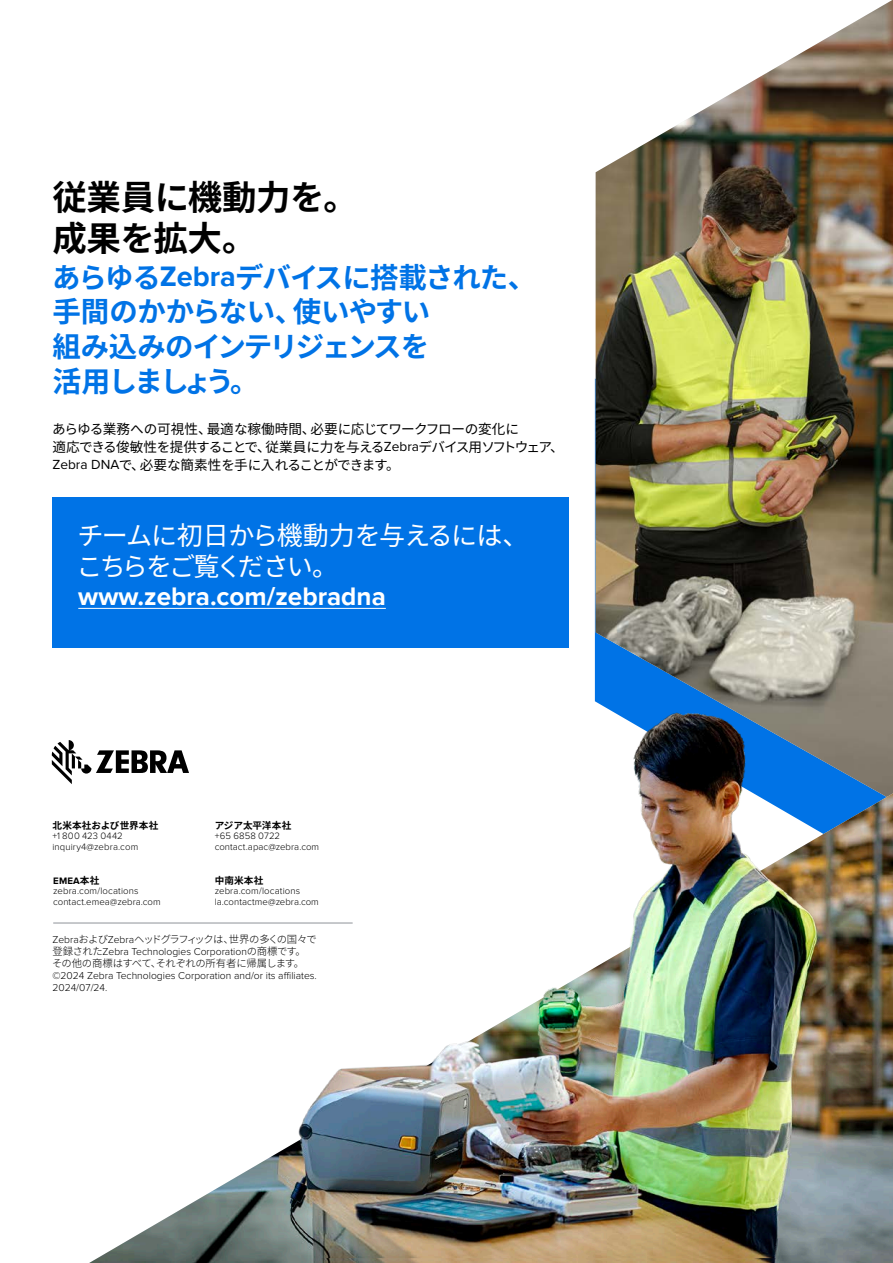
<style>
.page{position:relative;width:893px;height:1263px;background:#fff}
.page>*{position:absolute;margin:0;border:0;box-sizing:border-box;transform-origin:0 0}
.t1{font:700 34.5px/41.4px "Noto Sans CJ Kjp";letter-spacing:-.01em;color:#000}
.t2{font:700 28.95px "Noto Sans CJ Kjp";letter-spacing:-.11em;color:#0073e6}
.t3{font:700 28.5px/34.7px "Noto Sans CJ Kjp";letter-spacing:-.04em;color:#0073e6}
.t4{font:26.1px/29.8px "Noto Sans CJ Kjp";letter-spacing:-.065em;color:#fff}
.Body{font:13.65px/18px "Noto Sans CJ Kjp";letter-spacing:-.035em;color:#000}
.Legal-NALA{font:300 10.35px/11.9px "Proxima Nova";color:#000}
.Legal-NALA-2{font:300 9.6px "Proxima Nova";letter-spacing:.005em;color:#000}
.Legal-NALA-3{font:700 9.6px "Noto Sans CJ Kjp";letter-spacing:.01em;color:#000}
.Legal-NALA-4{font:700 9.6px "Proxima Nova";color:#000}
.s1{font-family:"Proxima Nova";font-size:28.95px}
.s2{font-family:"Proxima Nova"}
.s3{font-family:"Proxima Nova";font-weight:700}
.s4{font-family:"Noto Sans CJ Kjp"}
</style>
<div class="page">
<img style="left:596px;top:0;width:297px;height:662px">
<div style="left:52px;top:498px;width:517px;height:150px;background:#0073e6"></div>
<hr style="left:78px;top:608px;width:308px;height:1px;background:#fff">
<hr style="left:53px;top:923px;width:300px;height:1px;background:#8e9299">
<svg style="left:52px;top:740px;width:40px;height:44px"></svg>
<img style="left:94px;top:662px;width:799px;height:596px">
<p class="t1" style="left:52px;top:177px;width:307px">従業員に機動力を。成果を拡大。</p>
<p class="t3" style="left:52px;top:260px;width:486px">あらゆる<span class="s1">Zebra</span>デバイスに搭載された、手間のかからない、使いやすい<br>組み込みのインテリジェンスを</p>
<p class="t2" style="left:52px;top:365px;width:208px">活用しましょう。</p>
<p class="Body" style="left:52px;top:420px;width:513px">あらゆる業務への可視性、最適な稼働時間、必要に応じてワークフローの変化に<br>適応できる俊敏性を提供することで、従業員に力を与える<span class="s2">Zebra</span>デバイス用ソフトウェア、<br><span class="s2">Zebra DNA</span>で、必要な簡素性を手に入れることができます。</p>
<p class="t4" style="left:76px;top:521px;width:454px">チームに初日から機動力を与えるには、こちらをご覧ください。<span class="s3">www.zebra.com/zebradna</span></p>
<p class="Legal-NALA-3" style="left:52px;top:820px;width:108px">北米本社および世界本社</p>
<p class="Legal-NALA-2" style="left:52px;top:831px;width:72px">+1 800 423 0442</p>
<p class="Legal-NALA-2" style="left:52px;top:841px;width:87px">inquiry4@zebra.com</p>
<p class="Legal-NALA-3" style="left:215px;top:820px;width:78px">アジア太平洋本社</p>
<p class="Legal-NALA-2" style="left:215px;top:831px;width:67px">+65 6858 0722</p>
<p class="Legal-NALA-2" style="left:215px;top:841px;width:106px">contact.apac@zebra.com</p>
<p class="Legal-NALA-3" style="left:215px;top:875px;width:50px">中南米本社</p>
<p class="Legal-NALA-2" style="left:215px;top:886px;width:87px">zebra.com/locations</p>
<p class="Legal-NALA-2" style="left:215px;top:896px;width:106px">la.contactme@zebra.com</p>
<p class="Legal-NALA" style="left:52px;top:934px;width:266px">Zebra<span class="s4">および</span>Zebra<span class="s4">ヘッドグラフィックは、世界の多くの国々で登録された</span>Zebra Technologies Corporation<span class="s4">の商標です。その他の商標はすべて、それぞれの所有者に帰属します。</span>©2024 Zebra Technologies Corporation and/or its affiliates.<br>2024/07/24.</p>
<p class="Legal-NALA-4" style="left:53px;top:875px;width:48px">EMEA<span class="s4">本社</span></p>
<p class="Legal-NALA-2" style="left:53px;top:886px;width:87px">zebra.com/locations</p>
<p class="Legal-NALA-2" style="left:53px;top:896px;width:109px">contact.emea@zebra.com</p>
</div>
